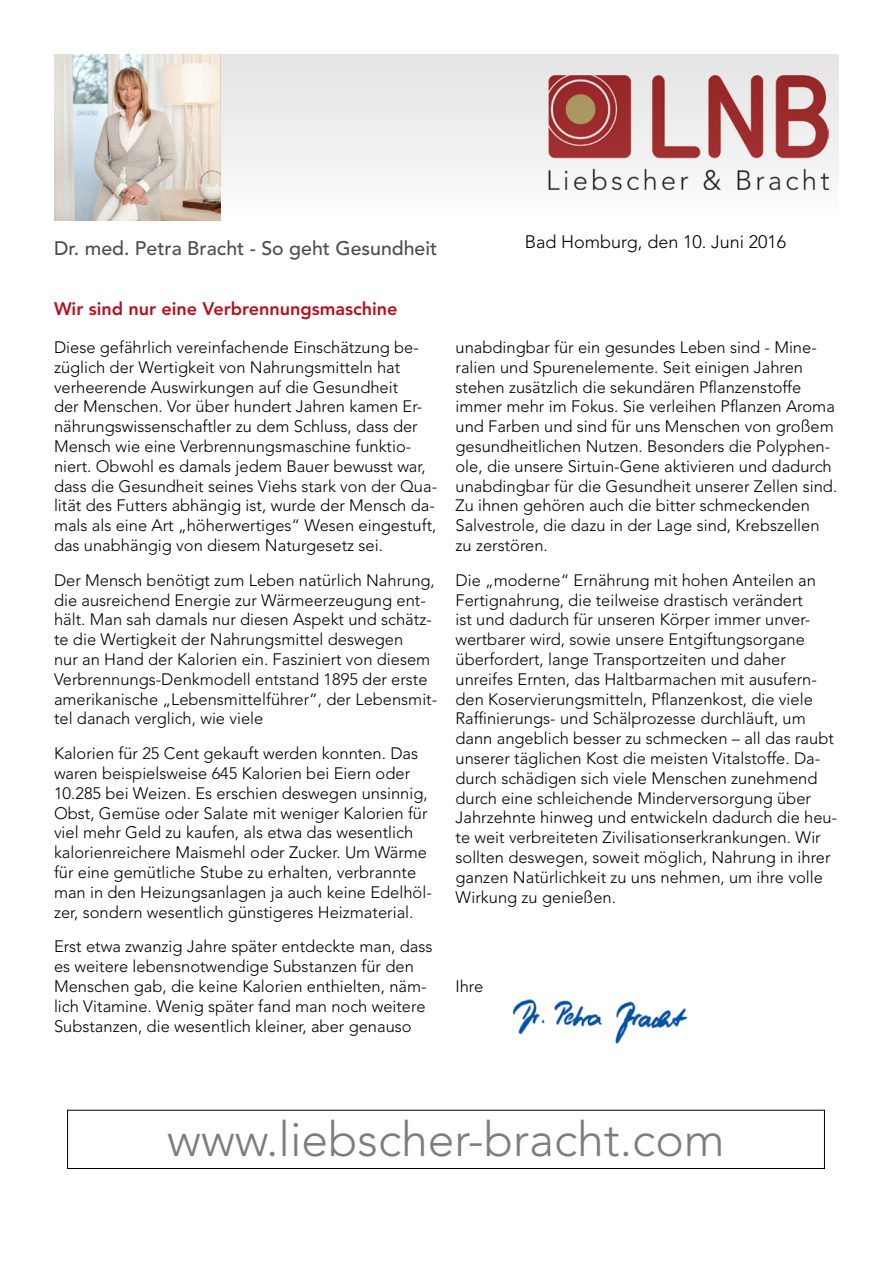
<style>
.page{position:relative;width:893px;height:1263px;background:#fff}
.page>*{position:absolute;margin:0;border:0;box-sizing:border-box;transform-origin:0 0}
.t1{font:300 48px "Avenir LT Std";color:#7d7d7d}
.t2{font:500 19.5px "Avenir LT Std";color:#4d4d4d}
.t3{font:800 18px "Avenir LT Std";color:#b6101d}
.t4{font:300 18px "Avenir LT Std";color:#000}
.t5{font:300 16.5px/19.8px "Avenir LT Std";color:#000}
</style>
<div class="page">
<img style="left:512px;top:999px;width:176px;height:45px">
<img style="left:54px;top:54px;width:166px;height:166px">
<svg style="left:220px;top:54px;width:619px;height:166px"></svg>
<p class="t2" style="left:54px;top:237px;width:385px">Dr. med. Petra Bracht - So geht Gesundheit</p>
<p class="t4" style="left:525px;top:232px;width:263px">Bad Homburg, den 10. Juni 2016</p>
<p class="t3" style="left:54px;top:298px;width:345px">Wir sind nur eine Verbrennungsmaschine</p>
<p class="t5" style="left:54px;top:337px;width:385px">Diese gefährlich vereinfachende Einschätzung be&shy;züglich der Wertigkeit von Nahrungsmitteln hat verheerende Auswirkungen auf die Gesundheit<br>der Menschen. Vor über hundert Jahren kamen Er&shy;nährungswissenschaftler zu dem Schluss, dass der Mensch wie eine Verbrennungsmaschine funktio&shy;niert. Obwohl es damals jedem Bauer bewusst war, dass die Gesundheit seines Viehs stark von der Qua&shy;lität des Futters abhängig ist, wurde der Mensch da&shy;mals als eine Art „höherwertiges“ Wesen eingestuft, das unabhängig von diesem Naturgesetz sei.</p>
<p class="t5" style="left:54px;top:570px;width:385px">Der Mensch benötigt zum Leben natürlich Nahrung, die ausreichend Energie zur Wärmeerzeugung ent&shy;hält. Man sah damals nur diesen Aspekt und schätz&shy;te die Wertigkeit der Nahrungsmittel deswegen<br>nur an Hand der Kalorien ein. Fasziniert von diesem Verbrennungs-Denkmodell entstand 1895 der erste amerikanische „Lebensmittelführer“, der Lebensmit&shy;tel danach verglich, wie viele</p>
<p class="t5" style="left:54px;top:744px;width:379px">Kalorien für 25 Cent gekauft werden konnten. Das waren beispielsweise 645 Kalorien bei Eiern oder 10.285 bei Weizen. Es erschien deswegen unsinnig, Obst, Gemüse oder Salate mit weniger Kalorien für viel mehr Geld zu kaufen, als etwa das wesentlich kalorienreichere Maismehl oder Zucker. Um Wärme für eine gemütliche Stube zu erhalten, verbrannte man in den Heizungsanlagen ja auch keine Edelhöl&shy;zer, sondern wesentlich günstigeres Heizmaterial.</p>
<p class="t5" style="left:54px;top:937px;width:380px">Erst etwa zwanzig Jahre später entdeckte man, dass es weitere lebensnotwendige Substanzen für den Menschen gab, die keine Kalorien enthielten, näm&shy;lich Vitamine. Wenig später fand man noch weitere Substanzen, die wesentlich kleiner, aber genauso</p>
<p class="t5" style="left:455px;top:337px;width:383px">unabdingbar für ein gesundes Leben sind - Mine&shy;ralien und Spurenelemente. Seit einigen Jahren stehen zusätzlich die sekundären Pflanzenstoffe immer mehr im Fokus. Sie verleihen Pflanzen Aroma und Farben und sind für uns Menschen von großem gesundheitlichen Nutzen. Besonders die Polyphen&shy;ole, die unsere Sirtuin-Gene aktivieren und dadurch unabdingbar für die Gesundheit unserer Zellen sind.<br>Zu ihnen gehören auch die bitter schmeckenden Salvestrole, die dazu in der Lage sind, Krebszellen zu zerstören.</p>
<p class="t5" style="left:455px;top:570px;width:383px">Die „moderne“ Ernährung mit hohen Anteilen an Fertignahrung, die teilweise drastisch verändert<br>ist und dadurch für unseren Körper immer unver&shy;wertbarer wird, sowie unsere Entgiftungsorgane überfordert, lange Transportzeiten und daher unreifes Ernten, das Haltbarmachen mit ausufern&shy;den Koservierungsmitteln, Pflanzenkost, die viele Raffinierungs- und Schälprozesse durchläuft, um dann angeblich besser zu schmecken – all das raubt unserer täglichen Kost die meisten Vitalstoffe. Da&shy;durch schädigen sich viele Menschen zunehmend durch eine schleichende Minderversorgung über Jahrzehnte hinweg und entwickeln dadurch die heu&shy;te weit verbreiteten Zivilisationserkrankungen. Wir sollten deswegen, soweit möglich, Nahrung in ihrer ganzen Natürlichkeit zu uns nehmen, um ihre volle Wirkung zu genießen.</p>
<p class="t5" style="left:455px;top:976px;width:29px">Ihre</p>
<h1 class="t1" style="left:167px;top:1111px;width:559px">www.liebscher-bracht.com</h1>
</div>
